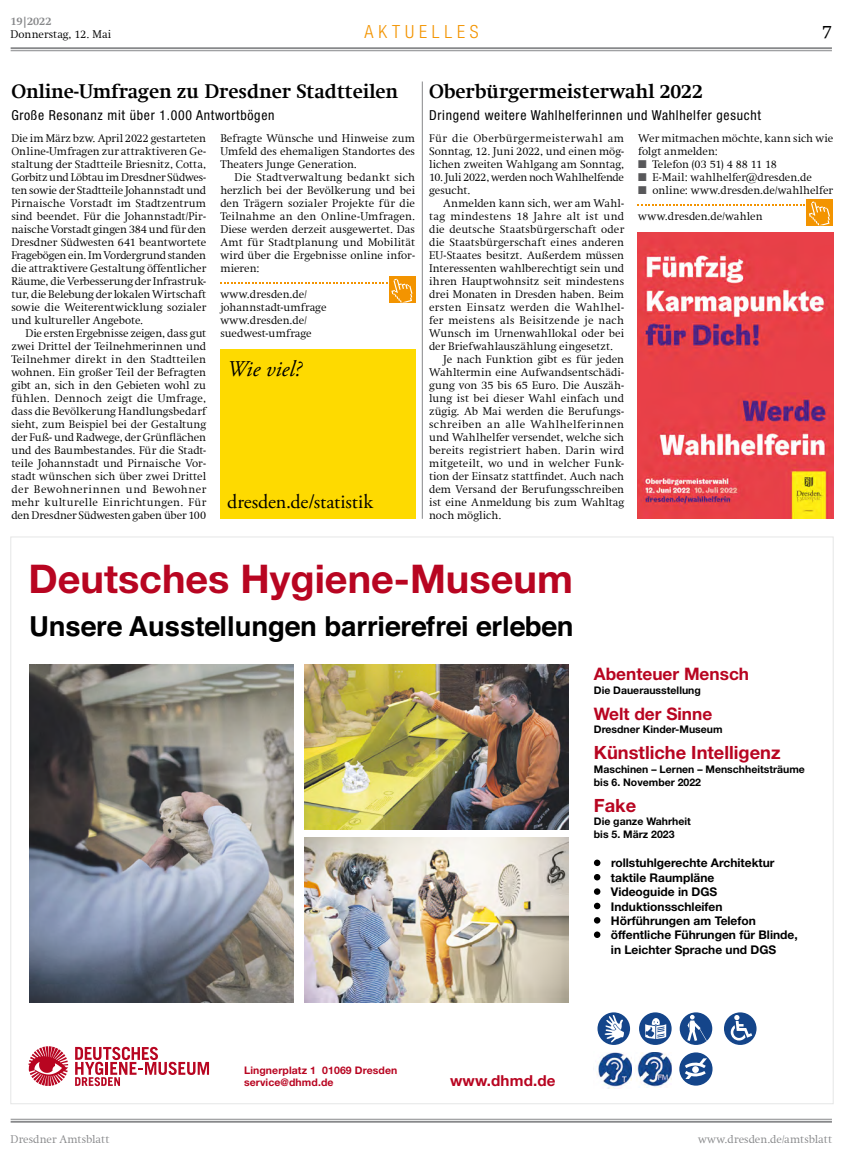
<style>
.page{position:relative;width:844px;height:1159px;background:#fff}
.page>*{position:absolute;margin:0;border:0;box-sizing:border-box;transform-origin:0 0}
.t1{font:700 39.62px "Helvetica Neue";color:#b80521}
.t2{font:700 27.5px "Helvetica";letter-spacing:-.005em;color:#000}
.Über-2spaltig{font:italic 22.5px "Adobe Garamond Pro";letter-spacing:-.005em;color:#000}
.Über-2spaltig-2{font:700 20px "Swift Com";letter-spacing:-.005em;color:#000}
.Über-2spaltig-3{font:20px "Adobe Garamond Pro";letter-spacing:-.005em;color:#000}
.t3{font:300 18.75px "Swift Com";color:#000}
.t4{font:700 18.25px "Helvetica Neue";color:#b80521}
.t5{font:300 condensed 18.12px "Helvetica Neue";letter-spacing:.265em;color:#f39400}
.t6{font:700 17.25px "Helvetica Neue";color:#b80521}
.t7{font:700 15.12px "Helvetica Neue";letter-spacing:.01em;color:#b80521}
.Unterüber_2zeilig{font:condensed 13.75px "Helvetica Neue";letter-spacing:.05em;color:#000}
.t8{font:700 12px/14.4px "Helvetica Neue";color:#000}
.Fliesstext_Einzug{font:300 11.25px/13px "Swift Com";letter-spacing:.005em;color:#000;text-align:justify}
.Fliesstext{font:300 11.25px/13px "Swift Com";letter-spacing:.005em;color:#000;text-align:justify}
.Fliesstext-2{font:300 11.25px/13px "Swift Com";letter-spacing:-.015em;color:#000}
.t9{font:300 11.25px "Swift Com";letter-spacing:.005em;color:#87888a}
.t10{font:700 11.25px "Swift Com";letter-spacing:-.005em;color:#87888a}
.t11{font:700 10.5px/12.6px "Helvetica Neue";color:#000}
.t12{font:700 10.5px/12.5px "Helvetica Neue";letter-spacing:.01em;color:#b80521}
.s1{color:#58585a}
</style>
<div class="page">
<hr style="left:11px;top:50px;width:820px;height:1px;background:#87888a">
<hr style="left:11px;top:47px;width:820px;height:2px;background:#87888a">
<hr style="left:11px;top:1119px;width:820px;height:1px;background:#87888a">
<hr style="left:11px;top:1120px;width:820px;height:2px;background:#87888a">
<svg style="left:593px;top:859px;width:7px;height:7px"></svg>
<div style="left:593px;top:874px;width:7px;height:6px;background:#000;border-radius:50%"></div>
<svg style="left:593px;top:888px;width:7px;height:7px"></svg>
<svg style="left:593px;top:902px;width:7px;height:7px"></svg>
<svg style="left:593px;top:917px;width:7px;height:6px"></svg>
<svg style="left:593px;top:931px;width:7px;height:7px"></svg>
<svg style="left:75px;top:1047px;width:134px;height:39px"></svg>
<svg style="left:28px;top:1046px;width:40px;height:40px"></svg>
<img style="left:304px;top:664px;width:264px;height:165px">
<img style="left:304px;top:837px;width:264px;height:165px">
<img style="left:29px;top:664px;width:264px;height:338px">
<svg style="left:723px;top:1012px;width:33px;height:33px"></svg>
<svg style="left:730px;top:1015px;width:22px;height:25px"></svg>
<svg style="left:671px;top:1060px;width:1px;height:20px"></svg>
<img style="left:635px;top:1052px;width:36px;height:36px">
<img style="left:597px;top:1052px;width:34px;height:36px">
<svg style="left:597px;top:1012px;width:33px;height:33px"></svg>
<svg style="left:604px;top:1014px;width:20px;height:28px"></svg>
<div style="left:639px;top:1012px;width:32px;height:33px;background:#14458a;border-radius:50%"></div>
<svg style="left:645px;top:1018px;width:21px;height:21px"></svg>
<div style="left:679px;top:1012px;width:33px;height:33px;background:#14458a;border-radius:50%"></div>
<svg style="left:687px;top:1015px;width:19px;height:26px"></svg>
<div style="left:679px;top:1052px;width:33px;height:33px;background:#14458a;border-radius:50%"></div>
<svg style="left:685px;top:1058px;width:21px;height:21px"></svg>
<div style="left:692px;top:1066px;width:6px;height:7px;background:#fff;border-radius:50%"></div>
<hr style="left:422px;top:81px;width:1px;height:438px;background:#87888a">
<img style="left:637px;top:233px;width:196px;height:286px">
<div style="left:806px;top:199px;width:26px;height:26px;background:#f39400"></div>
<svg style="left:637px;top:201px;width:192px;height:24px"></svg>
<div style="left:220px;top:350px;width:195px;height:169px;background:#feda00"></div>
<div style="left:389px;top:276px;width:26px;height:26px;background:#f39400"></div>
<svg style="left:220px;top:279px;width:192px;height:23px"></svg>
<p class="t10" style="left:11px;top:14px;width:42px">19|2022</p>
<p class="Fliesstext" style="left:11px;top:27px;width:102px">Donnerstag, 12. Mai</p>
<h3 class="t5" style="left:364px;top:21px;width:116px">AKTUELLES</h3>
<h3 class="t3" style="left:821px;top:21px;width:12px">7</h3>
<p class="Über-2spaltig-2" style="left:11px;top:79px;width:388px">Online-Umfragen zu Dresdner Stadtteilen</p>
<p class="Unterüber_2zeilig" style="left:11px;top:107px;width:264px">Große Resonanz mit über 1.000 Antwortbögen</p>
<p class="Fliesstext" style="left:11px;top:131px;width:196px">Die im März bzw. April 2022 gestarteten Online-Umfragen zur attraktiveren Ge&shy;staltung der Stadtteile Briesnitz, Cotta, Gorbitz und Löbtau im Dresdner Südwes&shy;ten sowie der Stadtteile Johannstadt und Pirnaische Vorstadt im Stadtzentrum sind beendet. Für die Johannstadt/Pir&shy;naische Vorstadt gingen 384 und für den Dresdner Südwesten 641 beantwortete Fragebögen ein. Im Vordergrund standen die attraktivere Gestaltung öffentlicher Räume, die Verbesserung der Infrastruk&shy;tur, die Belebung der lokalen Wirtschaft sowie die Weiterentwicklung sozialer und kultureller Angebote.</p>
<p class="Fliesstext_Einzug" style="left:11px;top:326px;width:196px;text-indent:14px">Die ersten Ergebnisse zeigen, dass gut zwei Drittel der Teilnehmerinnen und Teilnehmer direkt in den Stadtteilen wohnen. Ein großer Teil der Befragten gibt an, sich in den Gebieten wohl zu fühlen. Dennoch zeigt die Umfrage, dass die Bevölkerung Handlungsbedarf sieht, zum Beispiel bei der Gestaltung der Fuß- und Radwege, der Grünflächen und des Baumbestandes. Für die Stadt&shy;teile Johannstadt und Pirnaische Vor&shy;stadt wünschen sich über zwei Drittel der Bewohnerinnen und Bewohner mehr kulturelle Einrichtungen. Für den Dresdner Südwesten gaben über 100</p>
<p class="Fliesstext_Einzug" style="left:220px;top:131px;width:196px">Befragte Wünsche und Hinweise zum Umfeld des ehemaligen Standortes des Theaters Junge Generation.</p>
<p class="Fliesstext_Einzug" style="left:220px;top:170px;width:196px;text-indent:14px">Die Stadtverwaltung bedankt sich herzlich bei der Bevölkerung und bei den Trägern sozialer Projekte für die Teilnahme an den Online-Umfragen.<br>Diese werden derzeit ausgewertet. Das Amt für Stadtplanung und Mobilität wird über die Ergebnisse online infor&shy;mieren:</p>
<p class="Fliesstext" style="left:220px;top:287px;width:88px">www.dresden.de/</p>
<p class="Fliesstext" style="left:220px;top:300px;width:108px">johannstadt-umfrage</p>
<p class="Fliesstext" style="left:220px;top:313px;width:88px">www.dresden.de/</p>
<p class="Fliesstext" style="left:220px;top:326px;width:93px">suedwest-umfrage</p>
<p class="Über-2spaltig" style="left:227px;top:356px;width:76px">Wie viel?</p>
<p class="Über-2spaltig-3" style="left:227px;top:490px;width:147px">dresden.de/statistik</p>
<p class="Über-2spaltig-2" style="left:429px;top:79px;width:275px">Oberbürgermeisterwahl 2022</p>
<p class="Unterüber_2zeilig" style="left:429px;top:107px;width:333px">Dringend weitere Wahlhelferinnen und Wahlhelfer gesucht</p>
<p class="Fliesstext" style="left:429px;top:131px;width:196px">Für die Oberbürgermeisterwahl am Sonntag, 12. Juni 2022, und einen mög&shy;lichen zweiten Wahlgang am Sonntag,</p>
<p class="Fliesstext-2" style="left:429px;top:170px;width:196px">10. Juli 2022, werden noch Wahlhelfende gesucht.</p>
<p class="Fliesstext_Einzug" style="left:429px;top:196px;width:196px;text-indent:14px">Anmelden kann sich, wer am Wahl&shy;tag mindestens 18 Jahre alt ist und die deutsche Staatsbürgerschaft oder die Staatsbürgerschaft eines anderen EU-Staates besitzt. Außerdem müssen Interessenten wahlberechtigt sein und ihren Hauptwohnsitz seit mindestens drei Monaten in Dresden haben. Beim ersten Einsatz werden die Wahlhel&shy;fer meistens als Beisitzende je nach Wunsch im Urnenwahllokal oder bei der Briefwahlauszählung eingesetzt.</p>
<p class="Fliesstext_Einzug" style="left:429px;top:352px;width:196px;text-indent:14px">Je nach Funktion gibt es für jeden Wahltermin eine Aufwandsentschädi&shy;gung von 35 bis 65 Euro. Die Auszäh&shy;lung ist bei dieser Wahl einfach und zügig. Ab Mai werden die Berufungs&shy;schreiben an alle Wahlhelferinnen und Wahlhelfer versendet, welche sich bereits registriert haben. Darin wird mitgeteilt, wo und in welcher Funk&shy;tion der Einsatz stattfindet. Auch nach dem Versand der Berufungsschreiben ist eine Anmeldung bis zum Wahltag noch möglich.</p>
<p class="Fliesstext" style="left:638px;top:131px;width:196px">Wer mitmachen möchte, kann sich wie folgt anmelden:</p>
<p class="Fliesstext" style="left:638px;top:157px;width:140px"><span class="s1">■</span> Telefon (03 51) 4 88 11 18</p>
<p class="Fliesstext" style="left:638px;top:170px;width:175px"><span class="s1">■</span> E-Mail: wahlhelfer@dresden.de</p>
<p class="Fliesstext" style="left:638px;top:183px;width:196px"><span class="s1">■</span> online: www.dresden.de/wahlhelfer</p>
<p class="Fliesstext" style="left:638px;top:209px;width:126px">www.dresden.de/wahlen</p>
<p class="t1" style="left:28px;top:548px;width:545px">Deutsches Hygiene-Museum</p>
<p class="t2" style="left:29px;top:604px;width:546px">Unsere Ausstellungen barrierefrei erleben</p>
<p class="t6" style="left:593px;top:660px;width:157px">Abenteuer Mensch</p>
<p class="t11" style="left:593px;top:684px;width:108px">Die Dauerausstellung</p>
<p class="t6" style="left:593px;top:700px;width:120px">Welt der Sinne</p>
<p class="t11" style="left:593px;top:723px;width:130px">Dresdner Kinder-Museum</p>
<p class="t4" style="left:593px;top:738px;width:188px">Künstliche Intelligenz</p>
<p class="t11" style="left:593px;top:763px;width:212px">Maschinen – Lernen – Menschheitsträume bis 6. November 2022</p>
<p class="t4" style="left:593px;top:791px;width:44px">Fake</p>
<p class="t11" style="left:593px;top:815px;width:98px">Die ganze Wahrheit bis 5. März 2023</p>
<p class="t8" style="left:610px;top:856px;width:188px">rollstuhlgerechte Architektur taktile Raumpläne<br>Videoguide in DGS<br>Induktionsschleifen<br>Hörführungen am Telefon öffentliche Führungen für Blinde, in Leichter Sprache und DGS</p>
<p class="t12" style="left:244px;top:1064px;width:155px">Lingnerplatz 1 01069 Dresden service@dhmd.de</p>
<p class="t7" style="left:450px;top:1069px;width:107px">www.dhmd.de</p>
<p class="t9" style="left:11px;top:1132px;width:100px">Dresdner Amtsblatt</p>
<p class="t9" style="left:697px;top:1132px;width:135px">www.dresden.de/amtsblatt</p>
</div>
